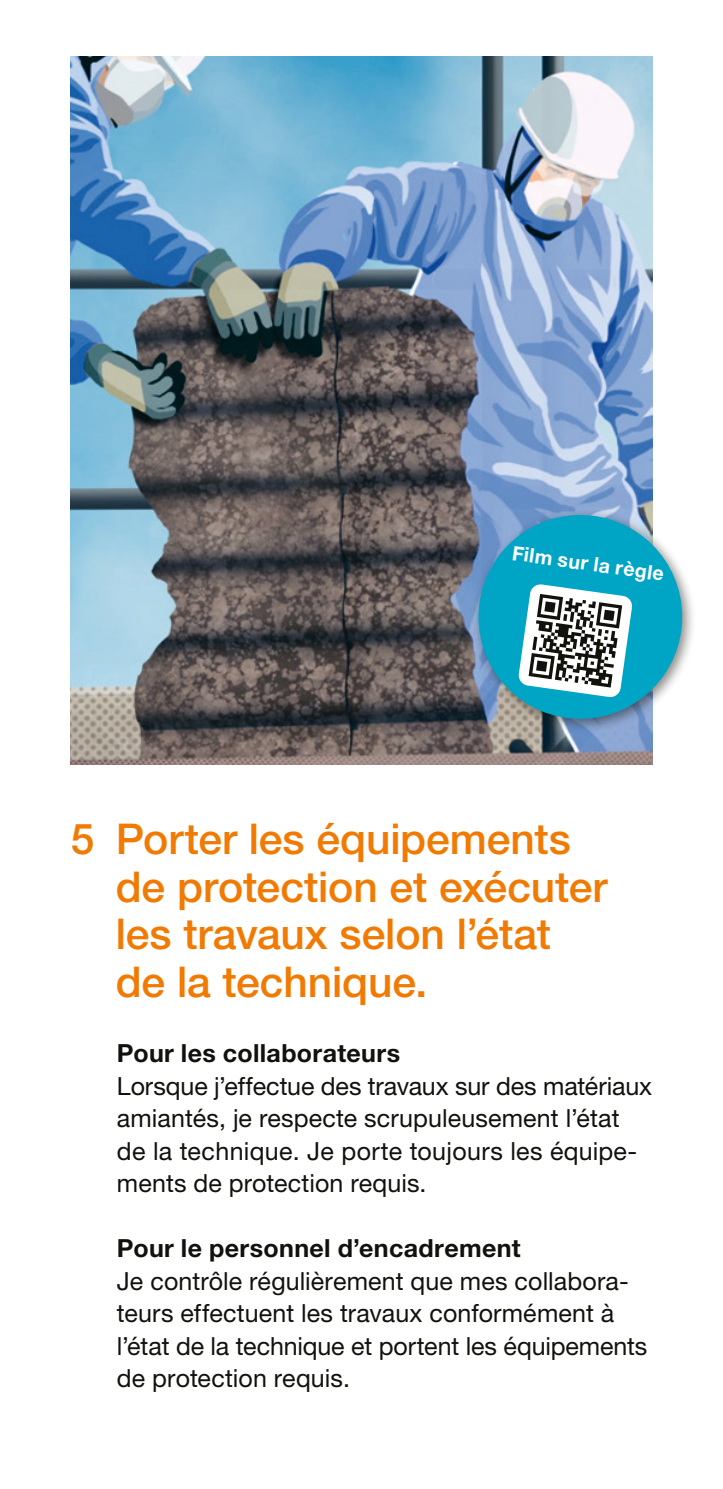
<style>
.page{position:relative;width:723px;height:1489px;background:#fff}
.page>*{position:absolute;margin:0;border:0;box-sizing:border-box;transform-origin:0 0}
.t1{font:500 42.5px/47.5px "Helvetica Neue LT Std";letter-spacing:-.005em;color:#f17a03}
.t2{font:25px/32.5px "Helvetica Neue LT Std";letter-spacing:.005em;color:#12120d}
.t3{font:700 25px "Helvetica Neue LT Std";letter-spacing:.015em;color:#12120d}
.t4{font:700 20px "Helvetica Neue LT Std";color:#fff}
</style>
<div class="page">
<img style="left:71px;top:57px;width:581px;height:707px">
<div style="left:471px;top:507px;width:226px;height:226px;background:#12120d;opacity:.5"></div>
<div style="left:478px;top:515px;width:204px;height:203px;background:#00a5c5;border-radius:50%"></div>
<svg style="left:518px;top:584px;width:114px;height:113px"></svg>
<p class="t4" style="left:514px;top:540px;width:155px;rotate:8deg">Film sur la règle</p>
<h1 class="t1" style="left:116px;top:815px;width:493px;text-indent:-45px">5 Porter les équipements de protection et exécuter les travaux selon l’état de la technique.</h1>
<p class="t3" style="left:117px;top:1037px;width:285px">Pour les collaborateurs</p>
<p class="t2" style="left:117px;top:1068px;width:537px">Lorsque j’effectue des travaux sur des matériaux amiantés, je respecte scrupuleusement l’état de la technique. Je porte toujours les équipe&shy;ments de protection requis.</p>
<p class="t3" style="left:117px;top:1232px;width:405px">Pour le personnel d’encadrement</p>
<p class="t2" style="left:117px;top:1263px;width:532px">Je contrôle régulièrement que mes collabora&shy;teurs effectuent les travaux conformément à l’état de la technique et portent les équipements de protection requis.</p>
</div>
